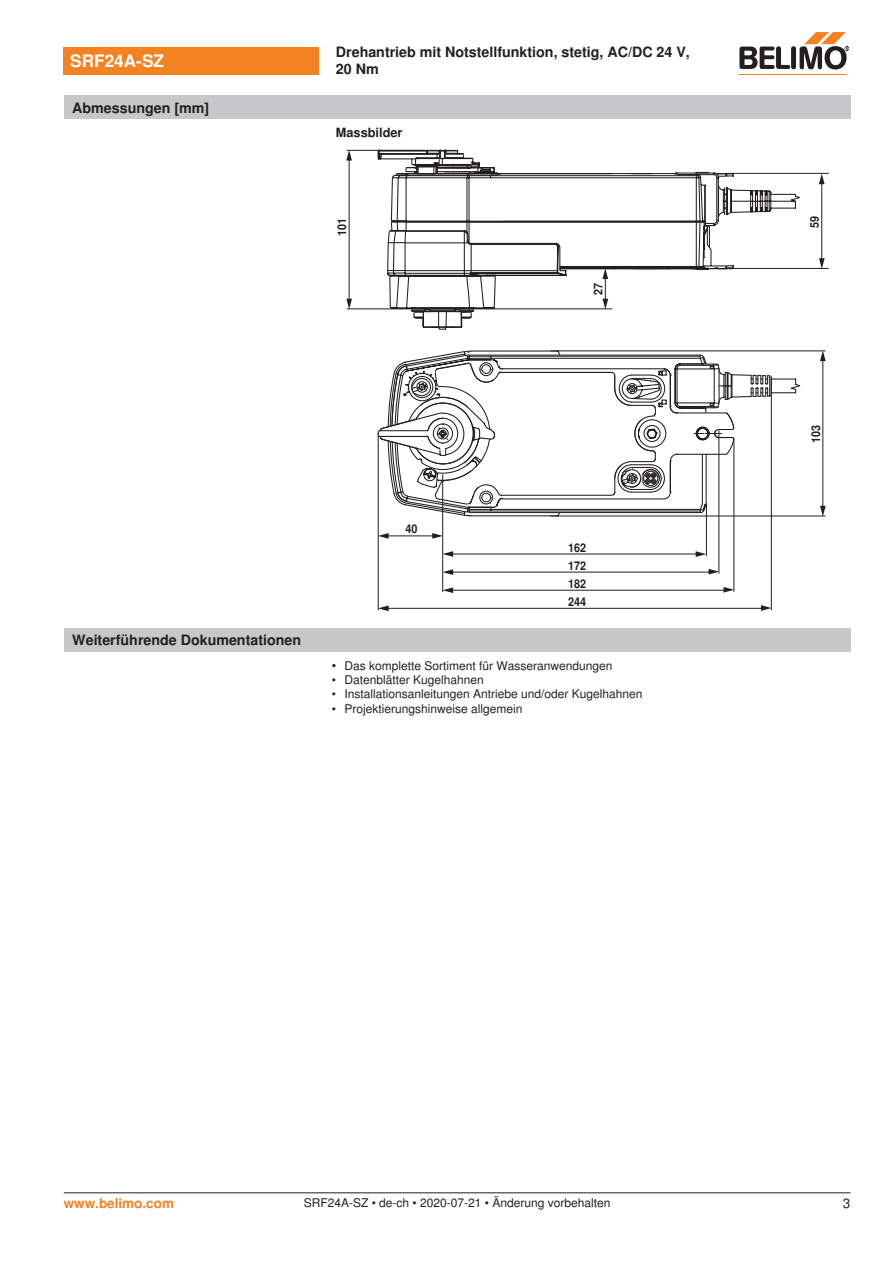
<style>
.page{position:relative;width:893px;height:1263px;background:#fff}
.page>*{position:absolute;margin:0;border:0;box-sizing:border-box;transform-origin:0 0}
.t1{font:700 17.25px "Nimbus Sans BEL";color:#fff}
.t2{font:700 14.25px/17.1px "Nimbus Sans BEL";color:#231f20}
.t3{font:700 13.5px "Nimbus Sans BEL";color:#f58220}
.Rechtsbündig_Footer{font:13.5px "Nimbus Sans BEL";color:#231f20}
.t4{font:700 12.75px "Nimbus Sans BEL";color:#231f20}
.Bulletpoints{font:12px "Nimbus Sans BEL";color:#231f20}
.Footer_EU_center{font:12px "Nimbus Sans BEL";color:#231f20}
.t5{font:700 12px/18.1px "Nimbus Sans BEL";color:#231f20;text-align:justify;scale:.9 1}
.s1{font-size:12.75px}
</style>
<div class="page">
<hr style="left:445px;top:554px;width:255px;height:1px;background:#231f20">
<hr style="left:719px;top:430px;width:1px;height:144px;background:#231f20">
<svg style="left:708px;top:569px;width:11px;height:5px"></svg>
<svg style="left:696px;top:551px;width:10px;height:6px"></svg>
<svg style="left:443px;top:551px;width:10px;height:6px"></svg>
<hr style="left:445px;top:572px;width:268px;height:1px;background:#231f20">
<svg style="left:443px;top:569px;width:10px;height:6px"></svg>
<hr style="left:734px;top:439px;width:1px;height:153px;background:#231f20">
<svg style="left:723px;top:587px;width:11px;height:6px"></svg>
<hr style="left:445px;top:590px;width:284px;height:1px;background:#231f20">
<svg style="left:443px;top:587px;width:10px;height:6px"></svg>
<hr style="left:771px;top:394px;width:1px;height:216px;background:#231f20">
<svg style="left:761px;top:605px;width:11px;height:6px"></svg>
<hr style="left:384px;top:608px;width:383px;height:1px;background:#231f20">
<hr style="left:442px;top:474px;width:1px;height:118px;background:#231f20">
<hr style="left:384px;top:536px;width:53px;height:1px;background:#231f20">
<svg style="left:432px;top:533px;width:11px;height:6px"></svg>
<svg style="left:379px;top:533px;width:10px;height:6px"></svg>
<hr style="left:378px;top:433px;width:1px;height:177px;background:#231f20">
<svg style="left:378px;top:605px;width:11px;height:6px"></svg>
<hr style="left:550px;top:351px;width:275px;height:1px;background:#231f20">
<hr style="left:550px;top:516px;width:275px;height:1px;background:#231f20">
<hr style="left:823px;top:359px;width:1px;height:151px;background:#231f20">
<svg style="left:820px;top:506px;width:6px;height:10px"></svg>
<svg style="left:820px;top:350px;width:6px;height:11px"></svg>
<hr style="left:706px;top:503px;width:1px;height:53px;background:#231f20">
<svg style="left:377px;top:350px;width:424px;height:167px"></svg>
<svg style="left:377px;top:150px;width:103px;height:178px"></svg>
<svg style="left:387px;top:163px;width:347px;height:150px"></svg>
<hr style="left:347px;top:309px;width:265px;height:1px;background:#231f20">
<hr style="left:349px;top:154px;width:1px;height:150px;background:#231f20">
<svg style="left:346px;top:299px;width:6px;height:10px"></svg>
<hr style="left:347px;top:150px;width:78px;height:1px;background:#231f20">
<svg style="left:346px;top:150px;width:6px;height:11px"></svg>
<hr style="left:605px;top:273px;width:1px;height:31px;background:#231f20">
<svg style="left:602px;top:299px;width:6px;height:10px"></svg>
<svg style="left:602px;top:268px;width:6px;height:11px"></svg>
<svg style="left:717px;top:184px;width:83px;height:34px"></svg>
<hr style="left:728px;top:268px;width:101px;height:1px;background:#231f20">
<hr style="left:728px;top:173px;width:101px;height:1px;background:#231f20">
<hr style="left:821px;top:180px;width:1px;height:83px;background:#231f20">
<svg style="left:819px;top:258px;width:6px;height:11px"></svg>
<svg style="left:819px;top:174px;width:6px;height:10px"></svg>
<div style="left:64px;top:628px;width:786px;height:23px;background:#c7c8ca"></div>
<div style="left:64px;top:47px;width:255px;height:27px;background:#f58220"></div>
<hr style="left:739px;top:74px;width:107px;height:1px;background:#f58220">
<svg style="left:739px;top:32px;width:110px;height:38px"></svg>
<div style="left:64px;top:96px;width:786px;height:23px;background:#c7c8ca"></div>
<hr style="left:64px;top:1192px;width:786px;height:1px;background:#231f20">
<p class="t1" style="left:70px;top:51px;width:95px">SRF24A-SZ</p>
<p class="t2" style="left:336px;top:44px;width:355px">Drehantrieb mit Notstellfunktion, stetig, AC/DC 24 V,<br>20 Nm</p>
<p class="t2" style="left:72px;top:100px;width:138px">Abmessungen [mm]</p>
<p class="t4" style="left:336px;top:125px;width:68px">Massbilder</p>
<p class="t5" style="left:334px;top:236px;width:22px;rotate:-90deg">101</p>
<p class="t5" style="left:590px;top:295px;width:15px;rotate:-90deg">27</p>
<p class="t2" style="left:72px;top:632px;width:230px">Weiterführende Dokumentationen</p>
<p class="t5" style="left:405px;top:521px;width:15px">40</p>
<p class="t5" style="left:568px;top:539px;width:22px">162<br>172<br>182<br>244</p>
<p class="Bulletpoints" style="left:332px;top:658px;width:282px"><span class="s1">•</span> Das komplette Sortiment für Wasseranwendungen</p>
<p class="Bulletpoints" style="left:332px;top:673px;width:154px">• Datenblätter Kugelhahnen</p>
<p class="Bulletpoints" style="left:332px;top:687px;width:312px">• Installationsanleitungen Antriebe und/oder Kugelhahnen</p>
<p class="Bulletpoints" style="left:332px;top:701px;width:192px">• Projektierungshinweise allgemein</p>
<p class="t5" style="left:807px;top:228px;width:15px;rotate:-90deg">59</p>
<p class="t5" style="left:808px;top:443px;width:22px;rotate:-90deg">103</p>
<p class="t3" style="left:64px;top:1195px;width:112px">www.belimo.com</p>
<p class="Footer_EU_center" style="left:304px;top:1196px;width:308px">SRF24A-SZ • de-ch • 2020-07-21 • Änderung vorbehalten</p>
<p class="Rechtsbündig_Footer" style="left:843px;top:1195px;width:9px">3</p>
</div>
